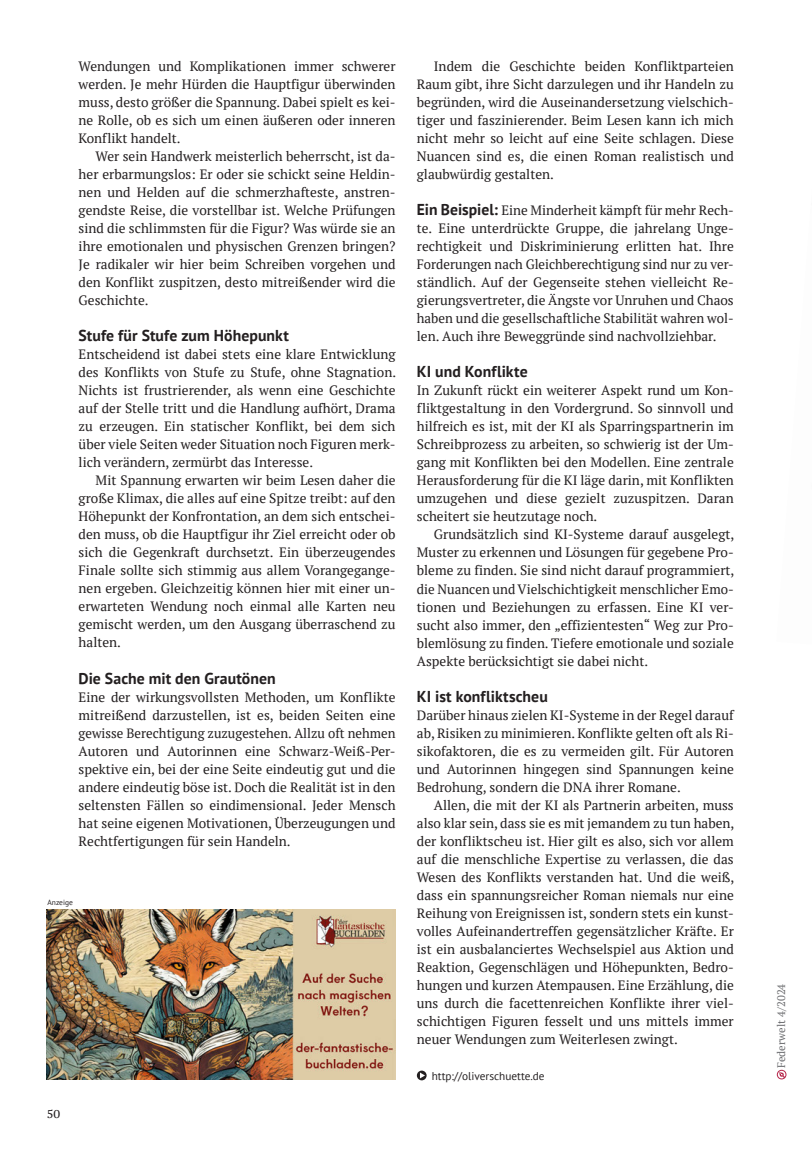
<style>
.page{position:relative;width:812px;height:1149px;background:#fff}
.page>*{position:absolute;margin:0;border:0;box-sizing:border-box;transform-origin:0 0}
.t1{font:700 15.75px "PT Sans";letter-spacing:.005em;color:#231f20}
.t2{font:13.5px/18px "PT Serif";color:#231f20;text-align:justify}
.t3{font:11.25px "PT Sans";color:#231f20}
.t4{font:11.25px "PT Serif Caption";color:#231f20}
.t5{font:10.95px "PT Serif";color:#6c6d70}
.t6{font:7.5px "PT Sans";color:#231f20}
.s1{font-family:"PT Sans";font-weight:700;font-size:15.75px}
</style>
<div class="page">
<svg style="left:776px;top:1070px;width:10px;height:9px"></svg>
<svg style="left:417px;top:1070px;width:9px;height:10px"></svg>
<svg style="left:420px;top:1072px;width:5px;height:6px"></svg>
<img style="left:47px;top:909px;width:348px;height:170px">
<p class="t2" style="left:79px;top:57px;width:318px">Wendungen und Komplikationen immer schwerer werden. Je mehr Hürden die Hauptfigur überwinden muss, desto größer die Spannung. Dabei spielt es kei&shy;ne Rolle, ob es sich um einen äußeren oder inneren Konflikt handelt.</p>
<p class="t2" style="left:79px;top:147px;width:318px;text-indent:17px">Wer sein Handwerk meisterlich beherrscht, ist da&shy;her erbarmungslos: Er oder sie schickt seine Heldin&shy;nen und Helden auf die schmerzhafteste, anstren&shy;gendste Reise, die vorstellbar ist. Welche Prüfungen sind die schlimmsten für die Figur? Was würde sie an ihre emotionalen und physischen Grenzen bringen?<br>Je radikaler wir hier beim Schreiben vorgehen und den Konflikt zuspitzen, desto mitreißender wird die Geschichte.</p>
<p class="t1" style="left:79px;top:325px;width:212px">Stufe für Stufe zum Höhepunkt</p>
<p class="t2" style="left:79px;top:345px;width:319px">Entscheidend ist dabei stets eine klare Entwicklung des Konflikts von Stufe zu Stufe, ohne Stagnation.<br>Nichts ist frustrierender, als wenn eine Geschichte auf der Stelle tritt und die Handlung aufhört, Drama zu erzeugen. Ein statischer Konflikt, bei dem sich über viele Seiten weder Situation noch Figuren merk&shy;lich verändern, zermürbt das Interesse.</p>
<p class="t2" style="left:79px;top:471px;width:318px;text-indent:17px">Mit Spannung erwarten wir beim Lesen daher die große Klimax, die alles auf eine Spitze treibt: auf den Höhepunkt der Konfrontation, an dem sich entschei&shy;den muss, ob die Hauptfigur ihr Ziel erreicht oder ob sich die Gegenkraft durchsetzt. Ein überzeugendes Finale sollte sich stimmig aus allem Vorangegange&shy;nen ergeben. Gleichzeitig können hier mit einer un&shy;erwarteten Wendung noch einmal alle Karten neu gemischt werden, um den Ausgang überraschend zu halten.</p>
<p class="t1" style="left:79px;top:667px;width:199px">Die Sache mit den Grautönen</p>
<p class="t2" style="left:79px;top:687px;width:318px;text-align:left">Eine der wirkungsvollsten Methoden, um Konflikte mitreißend darzustellen, ist es, beiden Seiten eine gewisse Berechtigung zuzugestehen. Allzu oft nehmen Autoren und Autorinnen eine Schwarz-Weiß-Per&shy;spektive ein, bei der eine Seite eindeutig gut und die andere eindeutig böse ist. Doch die Realität ist in den seltensten Fällen so eindimensional. Jeder Mensch hat seine eigenen Motivationen, Überzeugungen und Rechtfertigungen für sein Handeln.</p>
<p class="t6" style="left:47px;top:897px;width:27px">Anzeige</p>
<p class="t4" style="left:47px;top:1106px;width:15px">50</p>
<p class="t2" style="left:417px;top:57px;width:318px;text-indent:17px">Indem die Geschichte beiden Konfliktparteien Raum gibt, ihre Sicht darzulegen und ihr Handeln zu begründen, wird die Auseinandersetzung vielschich&shy;tiger und faszinierender. Beim Lesen kann ich mich nicht mehr so leicht auf eine Seite schlagen. Diese Nuancen sind es, die einen Roman realistisch und glaubwürdig gestalten.</p>
<p class="t2" style="left:417px;top:201px;width:318px;text-align:left"><span class="s1">Ein Beispiel:</span> Eine Minderheit kämpft für mehr Rech&shy;te. Eine unterdrückte Gruppe, die jahrelang Unge&shy;rechtigkeit und Diskriminierung erlitten hat. Ihre Forderungen nach Gleichberechtigung sind nur zu ver&shy;ständlich. Auf der Gegenseite stehen vielleicht Re&shy;gierungsvertreter, die Ängste vor Unruhen und Chaos haben und die gesellschaftliche Stabilität wahren wol&shy;len. Auch ihre Beweggründe sind nachvollziehbar.</p>
<p class="t1" style="left:417px;top:361px;width:112px">KI und Konflikte</p>
<p class="t2" style="left:417px;top:381px;width:318px">In Zukunft rückt ein weiterer Aspekt rund um Kon&shy;fliktgestaltung in den Vordergrund. So sinnvoll und hilfreich es ist, mit der KI als Sparringspartnerin im Schreibprozess zu arbeiten, so schwierig ist der Um&shy;gang mit Konflikten bei den Modellen. Eine zentrale Herausforderung für die KI läge darin, mit Konflikten umzugehen und diese gezielt zuzuspitzen. Daran scheitert sie heutzutage noch.</p>
<p class="t2" style="left:417px;top:525px;width:319px;text-align:left;text-indent:17px">Grundsätzlich sind KI-Systeme darauf ausgelegt, Muster zu erkennen und Lösungen für gegebene Pro&shy;bleme zu finden. Sie sind nicht darauf programmiert, die Nuancen und Vielschichtigkeit menschlicher Emo&shy;tionen und Beziehungen zu erfassen. Eine KI ver&shy;sucht also immer, den „effizientesten“ Weg zur Pro&shy;blemlösung zu finden. Tiefere emotionale und soziale Aspekte berücksichtigt sie dabei nicht.</p>
<p class="t1" style="left:417px;top:685px;width:132px">KI ist konfliktscheu</p>
<p class="t2" style="left:417px;top:705px;width:318px">Darüber hinaus zielen KI-Systeme in der Regel darauf ab, Risiken zu minimieren. Konflikte gelten oft als Ri&shy;sikofaktoren, die es zu vermeiden gilt. Für Autoren und Autorinnen hingegen sind Spannungen keine Bedrohung, sondern die DNA ihrer Romane.</p>
<p class="t2" style="left:417px;top:795px;width:319px;text-indent:17px">Allen, die mit der KI als Partnerin arbeiten, muss also klar sein, dass sie es mit jemandem zu tun haben, der konfliktscheu ist. Hier gilt es also, sich vor allem auf die menschliche Expertise zu verlassen, die das Wesen des Konflikts verstanden hat. Und die weiß, dass ein spannungsreicher Roman niemals nur eine Reihung von Ereignissen ist, sondern stets ein kunst&shy;volles Aufeinandertreffen gegensätzlicher Kräfte. Er ist ein ausbalanciertes Wechselspiel aus Aktion und Reaktion, Gegenschlägen und Höhepunkten, Bedro&shy;hungen und kurzen Atempausen. Eine Erzählung, die uns durch die facettenreichen Konflikte ihrer viel&shy;schichtigen Figuren fesselt und uns mittels immer neuer Wendungen zum Weiterlesen zwingt.</p>
<p class="t3" style="left:431px;top:1068px;width:114px">http://oliverschuette.de</p>
<p class="t5" style="left:774px;top:1068px;width:86px;rotate:-90deg">Federwelt 4/2024</p>
</div>
